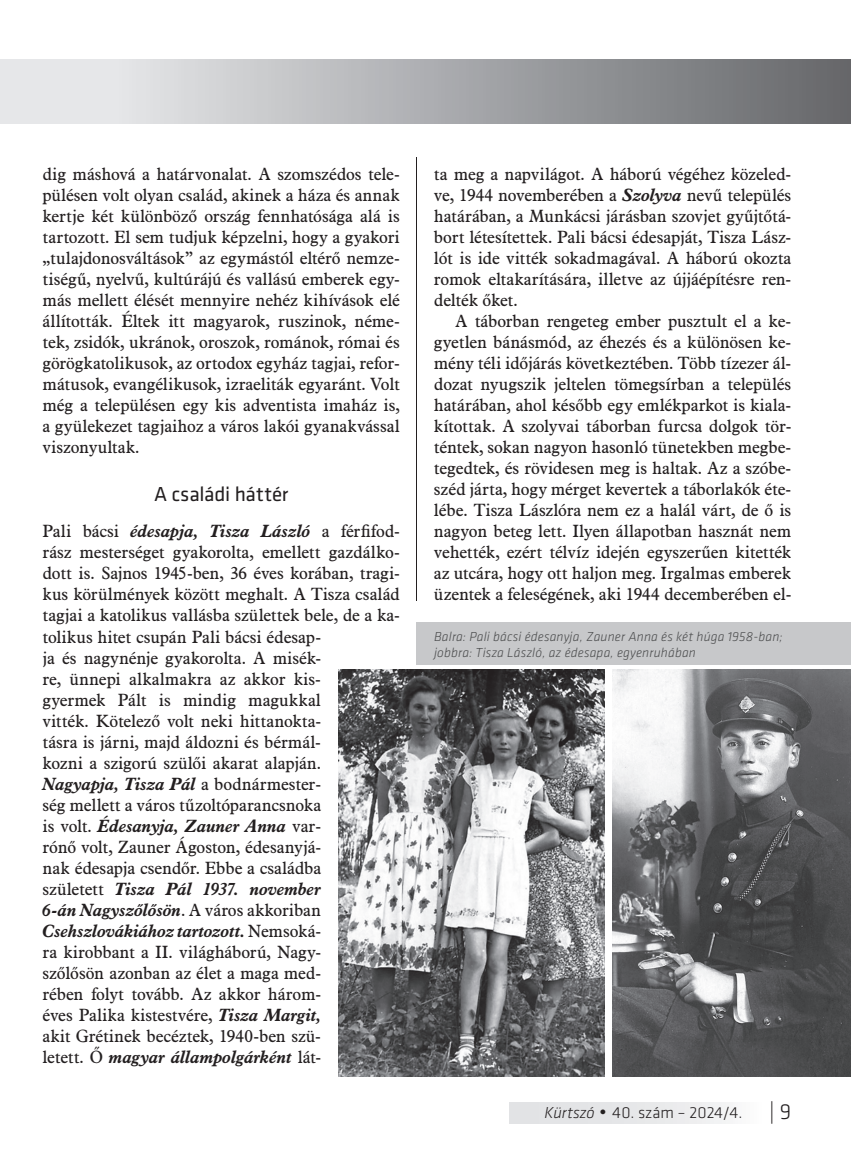
<style>
.page{position:relative;width:851px;height:1149px;background:#fff}
.page>*{position:absolute;margin:0;border:0;box-sizing:border-box;transform-origin:0 0}
.t1{font:21px "Klavika CH";color:#231f20}
.t2{font:17.25px/21px "Aldine 721 BT";letter-spacing:-.005em;color:#231f20;text-align:justify}
.t3{font:300 16.5px "Klavika CH";color:#231f20}
.t4{font:italic 300 13.5px/16.2px "Klavika CH";letter-spacing:.015em;color:#4b4c4d}
.s1{font-weight:700;font-style:italic}
.s2{font-style:italic}
.s3{font-family:"Aldine 721 BT";font-weight:400}
.s4{font-size:22.5px}
</style>
<div class="page">
<div style="left:509px;top:1101px;width:255px;height:22px;background:linear-gradient(to right,#dddee1,#f7f7f7)"></div>
<hr style="left:417px;top:157px;width:1px;height:443px;background:#231f20">
<div style="left:0;top:60px;width:850px;height:63px;background:linear-gradient(to right,#f4f5f7,#66686b)"></div>
<div style="left:417px;top:622px;width:433px;height:42px;background:#c7c8ca"></div>
<img style="left:338px;top:669px;width:266px;height:407px">
<img style="left:612px;top:669px;width:238px;height:407px">
<p class="t2" style="left:43px;top:163px;width:359px">dig máshová a határvonalat. A szomszédos tele&shy;pülésen volt olyan család, akinek a háza és annak kertje két különböző ország fennhatósága alá is tartozott. El sem tudjuk képzelni, hogy a gyakori „tulajdonosváltások” az egymástól eltérő nemze&shy;tiségű, nyelvű, kultúrájú és vallású emberek egy&shy;más mellett élését mennyire nehéz kihívások elé állították. Éltek itt magyarok, ruszinok, néme&shy;tek, zsidók, ukránok, oroszok, románok, római és görögkatolikusok, az ortodox egyház tagjai, refor&shy;mátusok, evangélikusok, izraeliták egyaránt. Volt még a településen egy kis adventista imaház is, a gyülekezet tagjaihoz a város lakói gyanakvással viszonyultak.</p>
<p class="t1" style="left:154px;top:480px;width:136px">A családi háttér</p>
<p class="t2" style="left:42px;top:520px;width:359px;text-align:left">Pali bácsi <span class="s1">édesapja, Tisza László</span> a férfifod&shy;rász mesterséget gyakorolta, emellett gazdálko&shy;dott is. Sajnos 1945-ben, 36 éves korában, tragi&shy;kus körülmények között meghalt. A Tisza család tagjai a katolikus vallásba születtek bele, de a ka&shy;tolikus hitet csupán Pali bácsi édesap-<br>ja és nagynénje gyakorolta. A misék-<br>re, ünnepi alkalmakra az akkor kis-<br>gyermek Pált is mindig magukkal<br>vitték. Kötelező volt neki hittanokta-<br>tásra is járni, majd áldozni és bérmál-<br>kozni a szigorú szülői akarat alapján.<br><span class="s1">Nagyapja, Tisza Pál</span> a bodnármester-<br>ség mellett a város tűzoltóparancsnoka<br>is volt. <span class="s1">Édesanyja, Zauner Anna</span> var-<br>rónő volt, Zauner Ágos ton, édesanyjá-<br>nak édes apja csendőr. Ebbe a családba<br>született <span class="s1">Tisza Pál 1937. november<br>6-án Nagyszőlősön</span>. A város akkoriban <span class="s1">Csehszlovákiához tartozott.</span> Nemso ká-<br>ra kirobbant a II. világháború, Nagy -<br>szőlősön azonban az élet a maga med-<br>rében folyt tovább. Az akkor három-<br>éves Palika kistestvére, <span class="s1">Tisza Margit,<br></span>akit Grétinek becéztek, 1940-ben szü-<br>letett. Ő <span class="s1">magyar állampolgárként</span> lát-</p>
<p class="t2" style="left:434px;top:163px;width:359px">ta meg a napvilágot. A háború végéhez közeled&shy;ve, 1944 novemberében a <span class="s1">Szolyva</span> nevű település határában, a Munkácsi járásban szovjet gyűjtőtá&shy;bort létesítettek. Pali bácsi édesapját, Tisza Lász&shy;lót is ide vitték sokadmagával. A háború okozta romok eltakarítására, illetve az újjáépítésre ren&shy;delték őket.</p>
<p class="t2" style="left:434px;top:310px;width:359px;text-indent:21px">A táborban rengeteg ember pusztult el a ke&shy;gyetlen bánásmód, az éhezés és a különösen ke&shy;mény téli időjárás következtében. Több tízezer ál&shy;dozat nyugszik jeltelen tömegsírban a település határában, ahol később egy emlékparkot is kiala&shy;kítottak. A szolyvai táborban furcsa dolgok tör&shy;téntek, sokan nagyon hasonló tünetekben megbe&shy;tegedtek, és rövidesen meg is haltak. Az a szóbe&shy;széd járta, hogy mérget kevertek a táborlakók éte&shy;lébe. Tisza Lászlóra nem ez a halál várt, de ő is nagyon beteg lett. Ilyen állapotban hasznát nem vehették, ezért télvíz idején egyszerűen kitették az utcára, hogy ott haljon meg. Irgalmas emberek üzentek a feleségének, aki 1944 decemberében el-</p>
<p class="t4" style="left:434px;top:628px;width:350px">Balra: Pali bácsi édesanyja, Zauner Anna és két húga 1958-ban; jobbra: Tisza László, az édesapa, egyenruhában</p>
<p class="t3" style="left:544px;top:1101px;width:248px"><span class="s2">Kürtszó</span> <span class="s3">•</span> 40. szám – 2024/4. <span class="s4">| 9</span></p>
</div>
